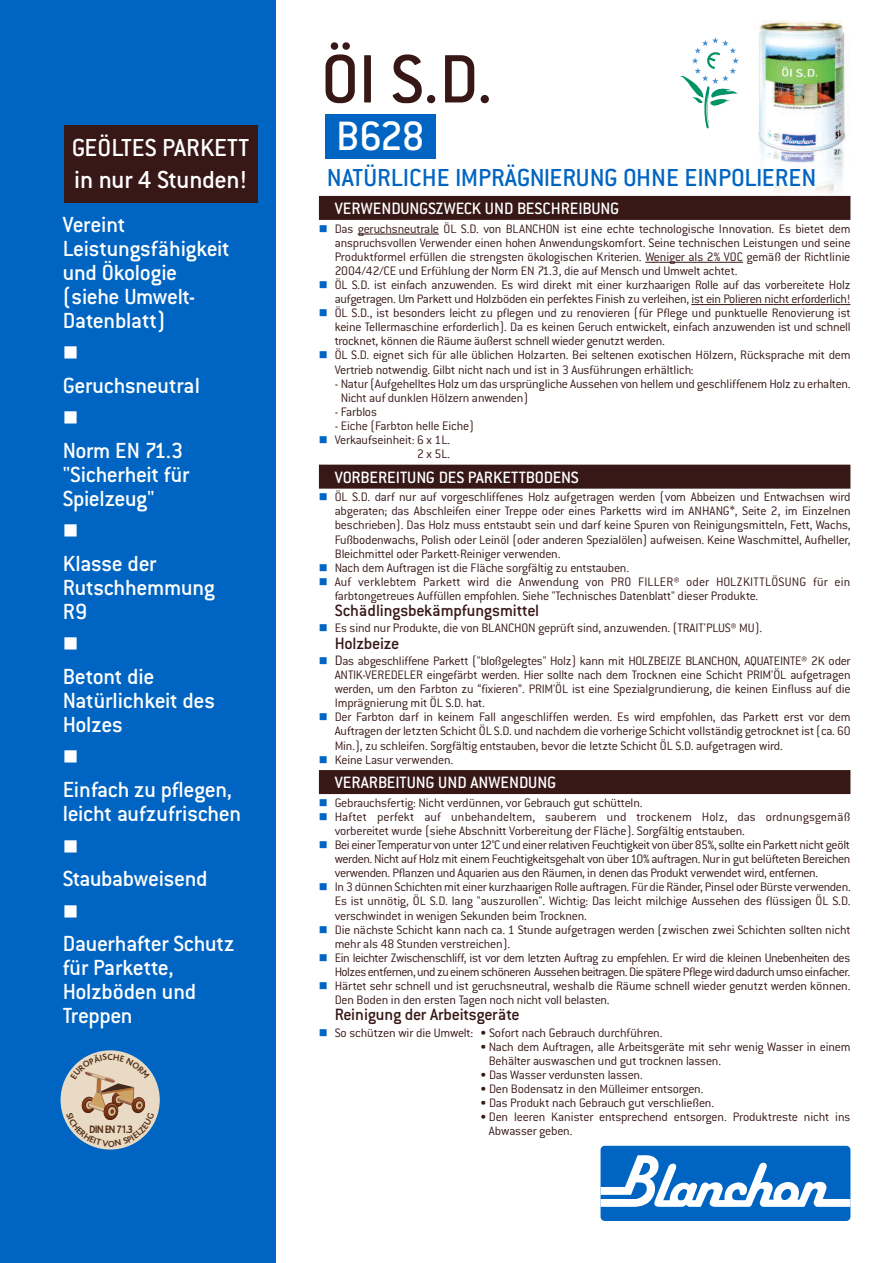
<style>
.page{position:relative;width:893px;height:1263px;background:#fff}
.page>*{position:absolute;margin:0;border:0;box-sizing:border-box;transform-origin:0 0}
.t1{font:500 75px "Conduit ITC";color:#381717}
.t2{font:500 45px "Conduit ITC";color:#fff}
.t3{font:500 27px "Conduit ITC";color:#0065c2}
.t4{font:500 27px/32.4px "Conduit ITC";color:#fff}
.t5{font:500 24px/24px "Conduit ITC";letter-spacing:-.015em;color:#fff}
.t6{font:21px "Wingdings";color:#fff}
.t7{font:500 18px "Conduit ITC";color:#fff}
.t8{font:500 18px "Conduit ITC";letter-spacing:-.015em;color:#381717}
.t9{font:300 13.5px/14.1px "Conduit ITC";letter-spacing:-.015em;color:#381717}
.t10{font:300 13.5px/14.1px "Conduit ITC";letter-spacing:-.04em;color:#381717;text-align:right}
.t11{font:800 11.25px "Bliss";color:#4f2b13;scale:.78 1}
.s1{color:#0065c2}
.s2{font-size:15px}
</style>
<div class="page">
<img style="left:755px;top:21px;width:94px;height:175px">
<div style="left:0;top:0;width:276px;height:1263px;background:#0065c2"></div>
<div style="left:319px;top:196px;width:531px;height:24px;background:#381717"></div>
<svg style="left:358px;top:234px;width:81px;height:1px"></svg>
<svg style="left:645px;top:262px;width:36px;height:1px"></svg>
<hr style="left:681px;top:262px;width:49px;height:1px;background:#381717">
<svg style="left:730px;top:262px;width:13px;height:1px"></svg>
<svg style="left:691px;top:304px;width:159px;height:1px"></svg>
<div style="left:319px;top:465px;width:531px;height:24px;background:#381717"></div>
<div style="left:319px;top:770px;width:531px;height:24px;background:#381717"></div>
<div style="left:600px;top:1146px;width:250px;height:75px;background:#0065c2;border-radius:4px"></div>
<svg style="left:600px;top:1155px;width:250px;height:52px"></svg>
<div style="left:64px;top:125px;width:193px;height:78px;background:#381717"></div>
<div style="left:325px;top:114px;width:110px;height:44px;background:#0065c2"></div>
<div style="left:61px;top:1050px;width:99px;height:99px;background:#e9dac5;border-radius:50%"></div>
<svg style="left:680px;top:37px;width:59px;height:92px"></svg>
<svg style="left:66px;top:1054px;width:88px;height:93px"></svg>
<h3 class="t4" style="left:72px;top:134px;width:179px">GEÖLTES PARKETT in nur 4 Stunden!</h3>
<h3 class="t5" style="left:63px;top:215px;width:169px">Vereint<br>Leistungsfähigkeit und Ökologie (siehe Umwelt-<br>Datenblatt)</h3>
<h3 class="t6" style="left:63px;top:341px;width:17px">■</h3>
<h3 class="t5" style="left:63px;top:376px;width:139px">Geruchsneutral</h3>
<h3 class="t6" style="left:63px;top:406px;width:17px">■</h3>
<h3 class="t5" style="left:63px;top:441px;width:128px">Norm EN 71.3 "Sicherheit für<br>Spielzeug"</h3>
<h3 class="t6" style="left:63px;top:519px;width:17px">■</h3>
<h3 class="t5" style="left:63px;top:554px;width:154px">Klasse der<br>Rutschhemmung<br>R9</h3>
<h3 class="t6" style="left:63px;top:632px;width:17px">■</h3>
<h3 class="t5" style="left:63px;top:667px;width:154px">Betont die<br>Natürlichkeit des<br>Holzes</h3>
<h3 class="t6" style="left:63px;top:745px;width:17px">■</h3>
<h3 class="t5" style="left:63px;top:780px;width:180px">Einfach zu pflegen, leicht aufzufrischen</h3>
<h3 class="t6" style="left:63px;top:834px;width:17px">■</h3>
<h3 class="t5" style="left:63px;top:869px;width:146px">Staubabweisend</h3>
<h3 class="t6" style="left:63px;top:899px;width:17px">■</h3>
<h3 class="t5" style="left:63px;top:934px;width:173px">Dauerhafter Schutz für Parkette,<br>Holzböden und<br>Treppen</h3>
<p class="t11" style="left:89px;top:1125px;width:57px">DIN EN 71.3</p>
<h1 class="t1" style="left:321px;top:56px;width:173px">Öl S.D.</h1>
<h2 class="t2" style="left:336px;top:122px;width:90px">B628</h2>
<h3 class="t3" style="left:327px;top:169px;width:491px">NATÜRLICHE IMPRÄGNIERUNG OHNE EINPOLIEREN</h3>
<h3 class="t7" style="left:335px;top:203px;width:286px">VERWENDUNGSZWECK UND BESCHREIBUNG</h3>
<p class="t9" style="left:335px;top:223px;width:517px;text-align:justify;text-indent:-16px"><span class="s1">■</span> Das geruchsneutrale ÖL S.D. von BLANCHON ist eine echte technologische Innovation. Es bietet dem anspruchsvollen Verwender einen hohen Anwendungskomfort. Seine technischen Leistungen und seine Produktformel erfüllen die strengsten ökologischen Kriterien. Weniger als 2% VOC gemäß der Richtlinie 2004/42/CE und Erfühlung der Norm EN 71.3, die auf Mensch und Umwelt achtet.</p>
<p class="t9" style="left:319px;top:279px;width:533px;text-align:right"><span class="s1">■</span> ÖL S.D. ist einfach anzuwenden. Es wird direkt mit einer kurzhaarigen Rolle auf das vorbereitete Holz aufgetragen. Um Parkett und Holzböden ein perfektes Finish zu verleihen, ist ein Polieren nicht erforderlich!</p>
<p class="t9" style="left:335px;top:307px;width:517px;text-align:justify;text-indent:-16px"><span class="s1">■</span> ÖL S.D., ist besonders leicht zu pflegen und zu renovieren (für Pflege und punktuelle Renovierung ist keine Tellermaschine erforderlich). Da es keinen Geruch entwickelt, einfach anzuwenden ist und schnell trocknet, können die Räume äußerst schnell wieder genutzt werden.</p>
<p class="t9" style="left:335px;top:350px;width:517px;text-indent:-16px"><span class="s1">■</span> ÖL S.D. eignet sich für alle üblichen Holzarten. Bei seltenen exotischen Hölzern, Rücksprache mit dem<br>Vertrieb notwendig. Gilbt nicht nach und ist in 3 Ausführungen erhältlich:</p>
<p class="t9" style="left:341px;top:378px;width:511px;text-indent:-6px">- Natur (Aufgehelltes Holz um das ursprüngliche Aussehen von hellem und geschliffenem Holz zu erhalten.<br>Nicht auf dunklen Hölzern anwenden)</p>
<p class="t9" style="left:335px;top:406px;width:44px">- Farblos</p>
<p class="t9" style="left:335px;top:420px;width:141px">- Eiche (Farbton helle Eiche)</p>
<p class="t9" style="left:319px;top:434px;width:133px;text-align:right"><span class="s1">■</span> Verkaufseinheit: 6 x 1L.<br>2 x 5L.</p>
<h3 class="t7" style="left:335px;top:472px;width:246px">VORBEREITUNG DES PARKETTBODENS</h3>
<p class="t9" style="left:335px;top:491px;width:517px;text-align:justify;text-indent:-16px"><span class="s1">■</span> ÖL S.D. darf nur auf vorgeschliffenes Holz aufgetragen werden (vom Abbeizen und Entwachsen wird abgeraten; das Abschleifen einer Treppe oder eines Parketts wird im ANHANG*, Seite 2, im Einzelnen beschrieben). Das Holz muss entstaubt sein und darf keine Spuren von Reinigungsmitteln, Fett, Wachs, Fußbodenwachs, Polish oder Leinöl (oder anderen Spezialölen) aufweisen. Keine Waschmittel, Aufheller, Bleichmittel oder Parkett-Reiniger verwenden.</p>
<p class="t9" style="left:319px;top:562px;width:312px"><span class="s1">■</span> Nach dem Auftragen ist die Fläche sorgfältig zu entstauben.</p>
<p class="t9" style="left:335px;top:576px;width:517px;text-indent:-16px"><span class="s1">■</span> Auf verklebtem Parkett wird die Anwendung von PRO FILLER® oder HOLZKITTLÖSUNG für ein farbtongetreues Auffüllen empfohlen. Siehe "Technisches Datenblatt" dieser Produkte.</p>
<h3 class="t8" style="left:335px;top:605px;width:206px">Schädlingsbekämpfungsmittel</h3>
<p class="t9" style="left:319px;top:623px;width:445px"><span class="s1">■</span> Es sind nur Produkte, die von BLANCHON geprüft sind, anzuwenden. (TRAIT'PLUS® MU).</p>
<h3 class="t8" style="left:335px;top:637px;width:66px">Holzbeize</h3>
<p class="t9" style="left:335px;top:655px;width:517px;text-align:justify;text-indent:-16px"><span class="s1">■</span> <span class="s2">D</span>as abgeschliffene Parkett ("bloßgelegtes" Holz) kann mit HOLZBEIZE BLANCHON, AQUATEINTE® 2K oder ANTIK-VEREDELER eingefärbt werden. Hier sollte nach dem Trocknen eine Schicht PRIM'ÖL aufgetragen werden, um den Farbton zu “fixieren”. PRIM'ÖL ist eine Spezialgrundierung, die keinen Einfluss auf die Imprägnierung mit ÖL S.D. hat.</p>
<p class="t9" style="left:335px;top:711px;width:518px;text-align:justify;text-indent:-16px"><span class="s1">■</span> Der Farbton darf in keinem Fall angeschliffen werden. Es wird empfohlen, das Parkett erst vor dem Auftragen der letzten Schicht ÖL S.D. und nachdem die vorherige Schicht vollständig getrocknet ist (ca. 60<br>Min.), zu schleifen. Sorgfältig entstauben, bevor die letzte Schicht ÖL S.D. aufgetragen wird.</p>
<p class="t9" style="left:319px;top:754px;width:136px"><span class="s1">■</span> Keine Lasur verwenden.</p>
<h3 class="t7" style="left:335px;top:777px;width:223px">VERARBEITUNG UND ANWENDUNG</h3>
<p class="t9" style="left:319px;top:797px;width:325px"><span class="s1">■</span> Gebrauchsfertig: Nicht verdünnen, vor Gebrauch gut schütteln.</p>
<p class="t9" style="left:335px;top:811px;width:517px;text-indent:-16px"><span class="s1">■</span> Haftet perfekt auf unbehandeltem, sauberem und trockenem Holz, das ordnungsgemäß vorbereitet wurde (siehe Abschnitt Vorbereitung der Fläche). Sorgfältig entstauben.</p>
<p class="t9" style="left:335px;top:839px;width:517px;text-align:justify;text-indent:-16px"><span class="s1">■</span> Bei einer Temperatur von unter 12°C und einer relativen Feuchtigkeit von über 85%, sollte ein Parkett nicht geölt werden. Nicht auf Holz mit einem Feuchtigkeitsgehalt von über 10% auftragen. Nur in gut belüfteten Bereichen verwenden. Pflanzen und Aquarien aus den Räumen, in denen das Produkt verwendet wird, entfernen.</p>
<p class="t9" style="left:335px;top:881px;width:518px;text-align:justify;text-indent:-16px"><span class="s1">■</span> In 3 dünnen Schichten mit einer kurzhaarigen Rolle auftragen. Für die Ränder, Pinsel oder Bürste verwenden.<br>Es ist unnötig, ÖL S.D. lang "auszurollen". Wichtig: Das leicht milchige Aussehen des flüssigen ÖL S.D. verschwindet in wenigen Sekunden beim Trocknen.</p>
<p class="t9" style="left:335px;top:924px;width:517px;text-indent:-16px"><span class="s1">■</span> Die nächste Schicht kann nach ca. 1 Stunde aufgetragen werden (zwischen zwei Schichten sollten nicht mehr als 48 Stunden verstreichen).</p>
<p class="t10" style="left:319px;top:952px;width:533px"><span class="s1">■</span> Ein leichter Zwischenschliff, ist vor dem letzten Auftrag zu empfehlen. Er wird die kleinen Unebenheiten des<br>Holzes entfernen, und zu einem schöneren Aussehen beitragen. Die spätere Pflege wird dadurch umso einfacher.</p>
<p class="t9" style="left:335px;top:980px;width:517px;text-indent:-16px"><span class="s1">■</span> Härtet sehr schnell und ist geruchsneutral, weshalb die Räume schnell wieder genutzt werden können.<br>Den Boden in den ersten Tagen noch nicht voll belasten.</p>
<h3 class="t8" style="left:335px;top:1009px;width:186px">Reinigung der Arbeitsgeräte</h3>
<p class="t9" style="left:319px;top:1027px;width:345px"><span class="s1">■</span> So schützen wir die Umwelt: • Sofort nach Gebrauch durchführen.</p>
<p class="t9" style="left:489px;top:1041px;width:363px;text-indent:-8px">• Nach dem Auftragen, alle Arbeitsgeräte mit sehr wenig Wasser in einem<br>Behälter auswaschen und gut trocknen lassen.</p>
<p class="t9" style="left:480px;top:1069px;width:164px">• Das Wasser verdunsten lassen.</p>
<p class="t9" style="left:480px;top:1083px;width:224px">• Den Bodensatz in den Mülleimer entsorgen.</p>
<p class="t9" style="left:480px;top:1097px;width:235px">• Das Produkt nach Gebrauch gut verschließen.</p>
<p class="t9" style="left:489px;top:1111px;width:363px;text-indent:-8px">• Den leeren Kanister entsprechend entsorgen. Produktreste nicht ins<br>Abwasser geben.</p>
</div>
